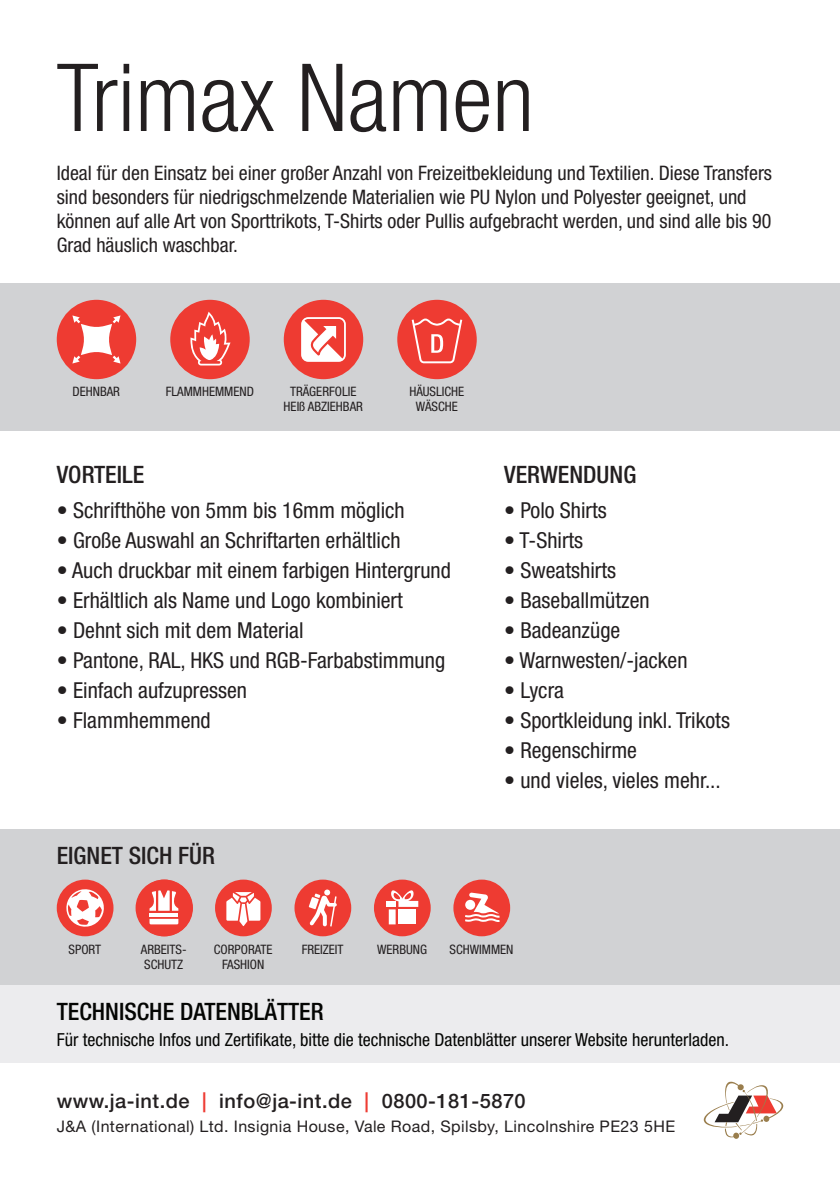
<style>
.page{position:relative;width:840px;height:1191px;background:#fff}
.page>*{position:absolute;margin:0;border:0;box-sizing:border-box;transform-origin:0 0}
.t1{font:300 condensed 94px "Helvetica Neue";color:#231f20}
.t2{font:500 condensed 24px "Helvetica Neue";color:#231f20}
.t3{font:500 condensed 24px "Helvetica Neue";color:#040503}
.t4{font:condensed 22px "Helvetica Neue";color:#231f20}
.t5{font:condensed 20px/24px "Helvetica Neue";color:#231f20}
.t6{font:500 20px "Helvetica Neue";letter-spacing:.025em;color:#231f20}
.t7{font:condensed 18px "Helvetica Neue";color:#040503}
.t8{font:16px "Helvetica Neue";letter-spacing:.025em;color:#231f20}
.t9{font:condensed 13px/15px "Helvetica Neue";color:#231f20;text-align:center}
.s1{color:#ee3b32}
</style>
<div class="page">
<div style="left:0;top:283px;width:839px;height:148px;background:#d1d2d4"></div>
<div style="left:0;top:829px;width:839px;height:156px;background:#d1d2d4"></div>
<div style="left:57px;top:879px;width:56px;height:57px;background:#ee3b32;border-radius:50%"></div>
<svg style="left:64px;top:887px;width:42px;height:41px"></svg>
<div style="left:135px;top:879px;width:57px;height:57px;background:#ee3b32;border-radius:50%"></div>
<svg style="left:149px;top:890px;width:29px;height:35px"></svg>
<div style="left:215px;top:879px;width:56px;height:57px;background:#ee3b32;border-radius:50%"></div>
<svg style="left:226px;top:892px;width:34px;height:34px"></svg>
<div style="left:374px;top:879px;width:56px;height:57px;background:#ee3b32;border-radius:50%"></div>
<div style="left:386px;top:901px;width:9px;height:6px;background:#fff"></div>
<svg style="left:388px;top:890px;width:30px;height:34px"></svg>
<div style="left:398px;top:909px;width:17px;height:15px;background:#fff"></div>
<div style="left:453px;top:879px;width:57px;height:57px;background:#ee3b32;border-radius:50%"></div>
<svg style="left:465px;top:892px;width:34px;height:30px"></svg>
<div style="left:294px;top:879px;width:57px;height:57px;background:#ee3b32;border-radius:50%"></div>
<svg style="left:308px;top:889px;width:28px;height:37px"></svg>
<div style="left:57px;top:300px;width:79px;height:79px;background:#ee3b32;border-radius:50%"></div>
<svg style="left:72px;top:315px;width:48px;height:48px"></svg>
<div style="left:170px;top:300px;width:79px;height:79px;background:#ee3b32;border-radius:50%"></div>
<svg style="left:190px;top:312px;width:40px;height:53px"></svg>
<div style="left:283px;top:300px;width:80px;height:79px;background:#ee3b32;border-radius:50%"></div>
<svg style="left:301px;top:317px;width:44px;height:45px"></svg>
<div style="left:397px;top:300px;width:79px;height:79px;background:#ee3b32;border-radius:50%"></div>
<svg style="left:411px;top:318px;width:51px;height:45px"></svg>
<svg style="left:703px;top:1081px;width:80px;height:58px"></svg>
<div style="left:0;top:985px;width:839px;height:77px;background:#ececee"></div>
<h1 class="t1" style="left:57px;top:44px;width:478px">Trimax Namen</h1>
<p class="t5" style="left:57px;top:160px;width:716px">Ideal für den Einsatz bei einer großer Anzahl von Freizeitbekleidung und Textilien. Diese Transfers sind besonders für niedrigschmelzende Materialien wie PU Nylon und Polyester geeignet, und können auf alle Art von Sporttrikots, T-Shirts oder Pullis aufgebracht werden, und sind alle bis 90<br>Grad häuslich waschbar.</p>
<p class="t9" style="left:72px;top:384px;width:49px">DEHNBAR</p>
<p class="t9" style="left:166px;top:384px;width:90px">FLAMMHEMMEND</p>
<p class="t9" style="left:283px;top:384px;width:81px">TRÄGERFOLIE<br>HEIß ABZIEHBAR</p>
<p class="t9" style="left:409px;top:384px;width:56px">HÄUSLICHE<br>WÄSCHE</p>
<p class="t2" style="left:57px;top:460px;width:89px">VORTEILE</p>
<p class="t2" style="left:504px;top:460px;width:133px">VERWENDUNG</p>
<p class="t4" style="left:57px;top:497px;width:349px">• Schrifthöhe von 5mm bis 16mm möglich</p>
<p class="t4" style="left:57px;top:527px;width:345px">• Große Auswahl an Schriftarten erhältlich</p>
<p class="t4" style="left:57px;top:557px;width:395px">• Auch druckbar mit einem farbigen Hintergrund</p>
<p class="t4" style="left:57px;top:587px;width:347px">• Erhältlich als Name und Logo kombiniert</p>
<p class="t4" style="left:57px;top:617px;width:248px">• Dehnt sich mit dem Material</p>
<p class="t4" style="left:57px;top:647px;width:390px">• Pantone, RAL, HKS und RGB-Farbabstimmung</p>
<p class="t4" style="left:57px;top:677px;width:192px">• Einfach aufzupressen</p>
<p class="t4" style="left:57px;top:707px;width:155px">• Flammhemmend</p>
<p class="t4" style="left:504px;top:497px;width:104px">• Polo Shirts</p>
<p class="t4" style="left:504px;top:527px;width:81px">• T-Shirts</p>
<p class="t4" style="left:504px;top:557px;width:113px">• Sweatshirts</p>
<p class="t4" style="left:504px;top:587px;width:147px">• Baseballmützen</p>
<p class="t4" style="left:504px;top:617px;width:118px">• Badeanzüge</p>
<p class="t4" style="left:504px;top:647px;width:185px">• Warnwesten/-jacken</p>
<p class="t4" style="left:504px;top:677px;width:61px">• Lycra</p>
<p class="t4" style="left:504px;top:707px;width:227px">• Sportkleidung inkl. Trikots</p>
<p class="t4" style="left:504px;top:737px;width:134px">• Regenschirme</p>
<p class="t4" style="left:504px;top:767px;width:218px">• und vieles, vieles mehr...</p>
<p class="t2" style="left:57px;top:841px;width:160px">EIGNET SICH FÜR</p>
<p class="t9" style="left:69px;top:941px;width:34px">SPORT</p>
<p class="t9" style="left:141px;top:941px;width:47px;text-align:left">ARBEITS-<br>SCHUTZ</p>
<p class="t9" style="left:214px;top:941px;width:60px">CORPORATE<br>FASHION</p>
<p class="t9" style="left:301px;top:941px;width:43px">FREIZEIT</p>
<p class="t9" style="left:377px;top:941px;width:51px">WERBUNG</p>
<p class="t9" style="left:449px;top:941px;width:65px">SCHWIMMEN</p>
<p class="t3" style="left:57px;top:997px;width:268px">TECHNISCHE DATENBLÄTTER</p>
<p class="t7" style="left:57px;top:1029px;width:673px">Für technische Infos und Zertifikate, bitte die technische Datenblätter unserer Website herunterladen.</p>
<p class="t6" style="left:57px;top:1089px;width:470px">www.ja-int.de <span class="s1">|</span> info@ja-int.de <span class="s1">|</span> 0800-181-5870</p>
<p class="t8" style="left:57px;top:1117px;width:619px">J&amp;A (International) Ltd. Insignia House, Vale Road, Spilsby, Lincolnshire PE23 5HE</p>
</div>
